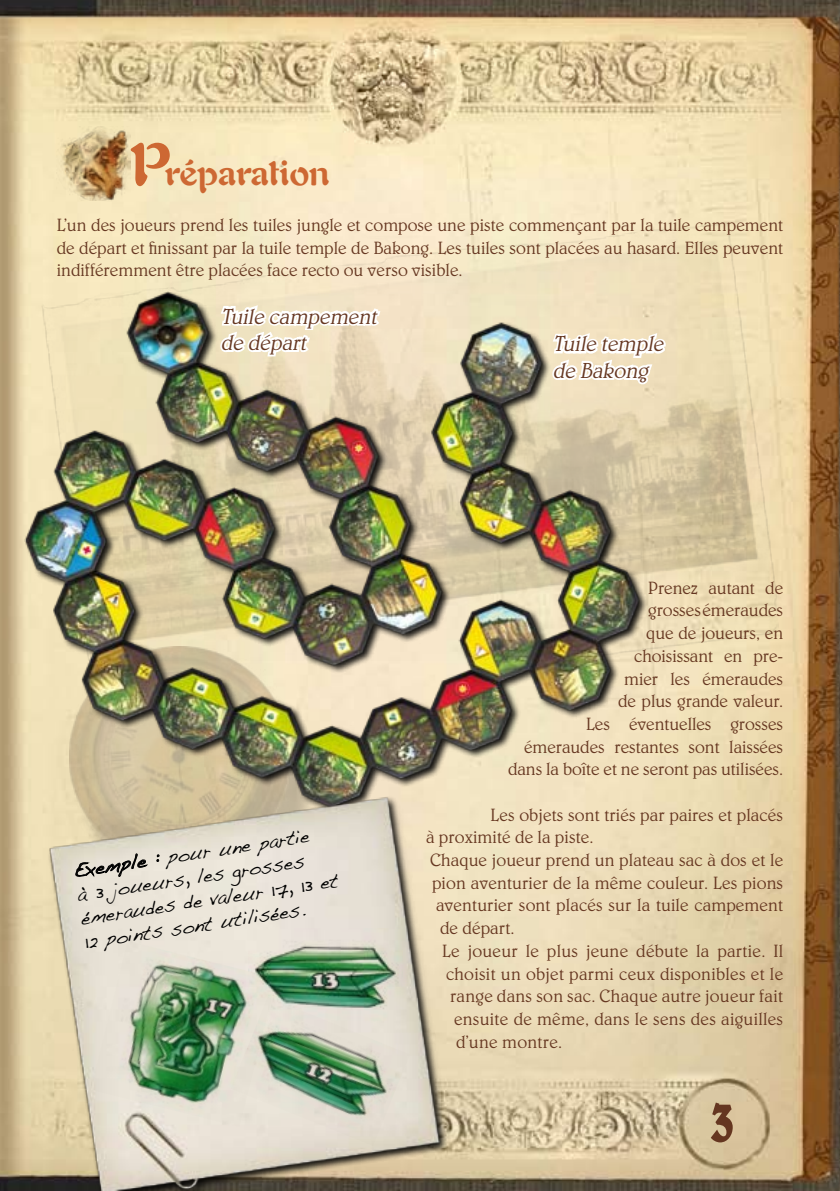
<style>
.page{position:relative;width:840px;height:1191px;background:#fff}
.page>*{position:absolute;margin:0;border:0;box-sizing:border-box;transform-origin:0 0}
.t1{font:condensed 62px "Belwe";color:#653620}
.t2{font:700 36px "Auriol";color:#cd6833}
.t3{font:italic 300 22px/26.4px "Belwe";color:#653620;scale:.95 1}
.t4{font:20px/24px "Handwriting Dakota";color:#000;scale:.95 1}
.t5{font:300 18px/22.6px "Belwe";letter-spacing:.005em;color:#653620;text-align:justify;scale:.95 1}
.s1{font-size:60px}
</style>
<div class="page">
<img style="left:0;top:0;width:839px;height:1191px">
<img style="left:42px;top:169px;width:736px;height:491px">
<img style="left:0;top:282px;width:664px;height:537px">
<img style="left:49px;top:794px;width:400px;height:397px">
<svg style="left:75px;top:850px;width:74px;height:27px;background:#bcb7ad"></svg>
<svg style="left:155px;top:853px;width:5px;height:9px"></svg>
<img style="left:91px;top:941px;width:158px;height:185px">
<img style="left:249px;top:929px;width:153px;height:68px">
<img style="left:231px;top:997px;width:178px;height:148px">
<img style="left:57px;top:127px;width:73px;height:73px">
<svg style="left:218px;top:302px;width:165px;height:57px"></svg>
<svg style="left:549px;top:330px;width:119px;height:56px"></svg>
<h2 class="t2" style="left:130px;top:151px;width:200px"><span class="s1">P</span>réparation</h2>
<p class="t5" style="left:57px;top:213px;width:765px">L’un des joueurs prend les tuiles jungle et compose une piste commençant par la tuile campement de départ et finissant par la tuile temple de Bakong. Les tuiles sont placées au hasard. Elles peuvent indifféremment être placées face recto ou verso visible.</p>
<p class="t3" style="left:221px;top:303px;width:170px">Tuile campement de départ</p>
<p class="t3" style="left:552px;top:331px;width:122px">Tuile temple de Bakong</p>
<p class="t4" style="left:71px;top:859px;width:275px;rotate:-9deg">Exemple : pour une partie<br>à 3 joueurs, les grosses émeraudes de valeur 17, 13 et<br>12 points sont utilisées.</p>
<p class="t5" style="left:508px;top:576px;width:291px;text-align:right">Prenez autant de<br>grosses émeraudes<br>que de joueurs, en<br>choisissant en pre-<br>mier les émeraudes<br>de plus grande valeur.<br>Les éventuelles grosses émeraudes restantes sont laissées dans la boîte et ne seront pas utilisées.</p>
<p class="t5" style="left:490px;top:803px;width:309px">Les objets sont triés par paires et placés</p>
<p class="t5" style="left:426px;top:826px;width:178px">à proximité de la piste.</p>
<p class="t5" style="left:430px;top:848px;width:373px">Chaque joueur prend un plateau sac à dos et le</p>
<p class="t5" style="left:432px;top:871px;width:371px">pion aventurier de la même couleur. Les pions</p>
<p class="t5" style="left:436px;top:894px;width:367px">aventurier sont placés sur la tuile campement</p>
<p class="t5" style="left:440px;top:916px;width:80px">de départ.</p>
<p class="t5" style="left:442px;top:939px;width:360px">Le joueur le plus jeune débute la partie. Il</p>
<p class="t5" style="left:446px;top:962px;width:356px">choisit un objet parmi ceux disponibles et le</p>
<p class="t5" style="left:450px;top:984px;width:352px">range dans son sac. Chaque autre joueur fait</p>
<p class="t5" style="left:454px;top:1007px;width:348px">ensuite de même, dans le sens des aiguilles</p>
<p class="t5" style="left:456px;top:1030px;width:113px">d’une montre.</p>
<h1 class="t1" style="left:709px;top:1083px;width:27px">3</h1>
</div>
